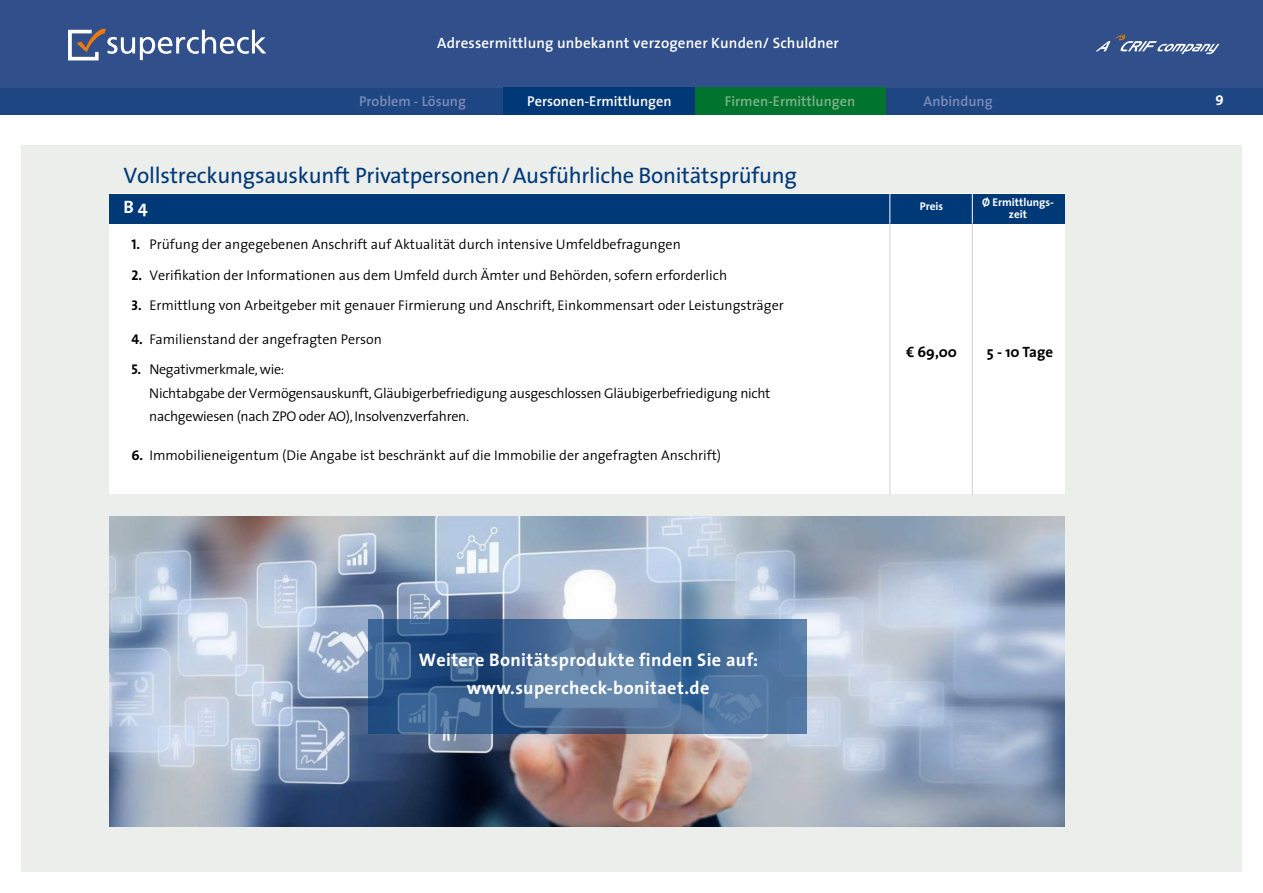
<style>
.page{position:relative;width:1263px;height:893px;background:#fff}
.page>*{position:absolute;margin:0;border:0;box-sizing:border-box;transform-origin:0 0}
.t1{font:22.5px "The Sans";letter-spacing:-.01em;color:#003978}
.t2{font:700 18.15px/27.9px "The Sans";letter-spacing:.02em;color:#fff;text-align:center}
.t3{font:700 18px "The Sans";color:#fff}
.t4{font:600 15px "The Sans";letter-spacing:.01em;color:#fff}
.t5{font:700 15px "The Sans";color:#000}
.t6{font:600 14.25px "The Sans";color:#7d8bb8}
.t7{font:600 14.25px "The Sans";color:#fff}
.t8{font:600 14.25px "The Sans";color:#7db188}
.t9{font:14.25px "The Sans Bold Caps";color:#fff}
.t10{font:300 14.1px "The Sans";color:#000}
.t11{font:300 14.1px/22.5px "The Sans";letter-spacing:-.02em;color:#000}
.t12{font:700 11.25px/11.2px "The Sans";color:#fff;text-align:center}
.s1{font-family:"The Sans Bold Caps";font-weight:400}
</style>
<div class="page">
<div style="left:0;top:88px;width:1263px;height:27px;background:#1d4683"></div>
<div style="left:0;top:0;width:1263px;height:88px;background:#304f8b"></div>
<hr style="left:0;top:0;width:1px;height:88px;background:#003978">
<div style="left:694px;top:88px;width:192px;height:27px;background:#00742f"></div>
<div style="left:503px;top:88px;width:191px;height:27px;background:#003978"></div>
<div style="left:21px;top:145px;width:1221px;height:727px;background:#eceeeb"></div>
<div style="left:110px;top:193px;width:955px;height:301px;background:#fff"></div>
<div style="left:110px;top:194px;width:955px;height:30px;background:#003978"></div>
<hr style="left:889px;top:193px;width:1px;height:31px;background:#fff">
<hr style="left:972px;top:193px;width:1px;height:31px;background:#fff">
<hr style="left:889px;top:224px;width:1px;height:271px;background:#cfd0d0">
<hr style="left:972px;top:224px;width:1px;height:271px;background:#cfd0d0">
<img style="left:110px;top:517px;width:955px;height:310px">
<svg style="left:368px;top:619px;width:438px;height:114px;background:#456b97"></svg>
<svg style="left:1095px;top:33px;width:124px;height:21px"></svg>
<svg style="left:68px;top:28px;width:198px;height:32px"></svg>
<p class="t4" style="left:437px;top:31px;width:403px">Adressermittlung unbekannt verzogener Kunden/ Schuldner</p>
<p class="t6" style="left:359px;top:89px;width:108px">Problem - Lösung</p>
<p class="t7" style="left:527px;top:89px;width:146px">Personen-Ermittlungen</p>
<p class="t8" style="left:725px;top:89px;width:132px">Firmen-Ermittlungen</p>
<p class="t6" style="left:923px;top:89px;width:71px">Anbindung</p>
<p class="t9" style="left:1215px;top:88px;width:10px">9</p>
<h1 class="t1" style="left:124px;top:156px;width:675px">Vollstreckungsauskunft Privatpersonen / Ausführliche Bonitätsprüfung</h1>
<p class="t3" style="left:124px;top:192px;width:26px">B 4</p>
<p class="t12" style="left:920px;top:200px;width:25px">Preis</p>
<p class="t12" style="left:982px;top:197px;width:73px">Ø Ermittlungs&shy;zeit</p>
<p class="t10" style="left:131px;top:232px;width:551px"><span class="s1">1.</span> Prüfung der angegebenen Anschrift auf Aktualität durch intensive Umfeldbefragungen</p>
<p class="t10" style="left:131px;top:263px;width:597px"><span class="s1">2.</span> Verifikation der Informationen aus dem Umfeld durch Ämter und Behörden, sofern erforderlich</p>
<p class="t10" style="left:131px;top:294px;width:654px"><span class="s1">3.</span> Ermittlung von Arbeitgeber mit genauer Firmierung und Anschrift, Einkommensart oder Leistungsträger</p>
<p class="t10" style="left:131px;top:328px;width:252px"><span class="s1">4.</span> Familienstand der angefragten Person</p>
<p class="t11" style="left:131px;top:357px;width:155px"><span class="s1">5.</span> Negativmerkmale, wie:</p>
<p class="t5" style="left:906px;top:339px;width:52px">€ 69,00</p>
<p class="t5" style="left:987px;top:339px;width:68px">5 - 10 Tage</p>
<p class="t11" style="left:149px;top:382px;width:623px">Nichtabgabe der Vermögensauskunft, Gläubigerbefriedigung ausgeschlossen Gläubigerbefriedigung nicht nachgewiesen (nach ZPO oder AO), Insolvenzverfahren.</p>
<p class="t10" style="left:131px;top:444px;width:591px"><span class="s1">6.</span> Immobilieneigentum (Die Angabe ist beschränkt auf die Immobilie der angefragten Anschrift)</p>
<p class="t2" style="left:419px;top:645px;width:341px">Weitere Bonitätsprodukte finden Sie auf: www.supercheck-bonitaet.de</p>
</div>
